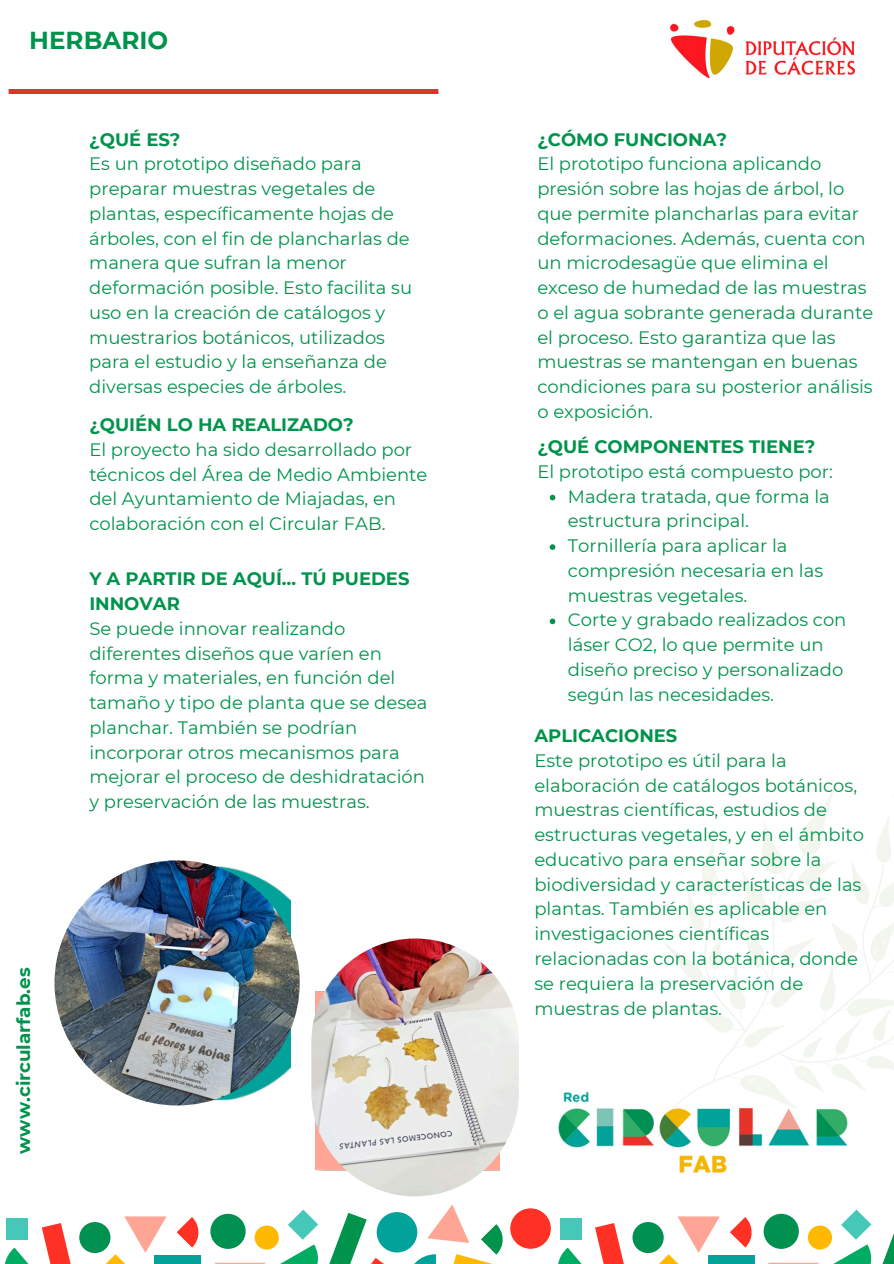
<style>
.page{position:relative;width:894px;height:1264px;background:#fff}
.page>*{position:absolute;margin:0;border:0;box-sizing:border-box;transform-origin:0 0}
.t1{font:700 24.6px "Montserrat";color:#00934c}
.t2{font:700 18.3px "Montserrat";color:#00934c}
.t3{font:18px/24.8px "Montserrat";color:#00934c}
.t4{font:700 18px "Montserrat";color:#00934c}
</style>
<div class="page">
<div style="left:8px;top:89px;width:431px;height:5px;background:#d33a2b"></div>
<img style="left:95px;top:866px;width:196px;height:234px">
<img style="left:558px;top:1091px;width:290px;height:82px">
<img style="left:670px;top:20px;width:183px;height:58px">
<svg style="left:177px;top:1217px;width:22px;height:30px"></svg>
<div style="left:7px;top:1217px;width:21px;height:22px;background:#46c8b8"></div>
<div style="left:79px;top:1221px;width:31px;height:31px;background:#00904f;border-radius:50%"></div>
<svg style="left:5px;top:1222px;width:66px;height:41px"></svg>
<div style="left:154px;top:1255px;width:47px;height:8px;background:#00a29a"></div>
<svg style="left:95px;top:1216px;width:71px;height:47px"></svg>
<div style="left:376px;top:1211px;width:41px;height:41px;background:#00a29a;border-radius:50%"></div>
<div style="left:210px;top:1213px;width:35px;height:35px;background:#00904f;border-radius:50%"></div>
<div style="left:254px;top:1225px;width:25px;height:24px;background:#ffb900;border-radius:50%"></div>
<svg style="left:273px;top:1209px;width:119px;height:54px"></svg>
<svg style="left:214px;top:1262px;width:52px;height:1px"></svg>
<svg style="left:406px;top:1204px;width:105px;height:59px"></svg>
<div style="left:510px;top:1208px;width:40px;height:40px;background:#ff3024;border-radius:50%"></div>
<svg style="left:730px;top:1217px;width:22px;height:30px"></svg>
<div style="left:560px;top:1217px;width:21px;height:22px;background:#46c8b8"></div>
<div style="left:632px;top:1221px;width:31px;height:31px;background:#00904f;border-radius:50%"></div>
<svg style="left:558px;top:1222px;width:66px;height:41px"></svg>
<div style="left:707px;top:1255px;width:47px;height:8px;background:#00a29a"></div>
<svg style="left:647px;top:1216px;width:72px;height:47px"></svg>
<div style="left:763px;top:1213px;width:35px;height:35px;background:#00904f;border-radius:50%"></div>
<div style="left:807px;top:1225px;width:24px;height:24px;background:#ffb900;border-radius:50%"></div>
<svg style="left:826px;top:1209px;width:67px;height:54px"></svg>
<svg style="left:768px;top:1262px;width:50px;height:1px"></svg>
<img style="left:54px;top:860px;width:245px;height:245px;border-radius:50%">
<img style="left:315px;top:991px;width:185px;height:179px">
<img style="left:311px;top:938px;width:207px;height:258px;border-radius:104px">
<svg style="left:657px;top:788px;width:236px;height:349px"></svg>
<svg style="left:850px;top:1004px;width:6px;height:4px"></svg>
<svg style="left:779px;top:999px;width:4px;height:3px"></svg>
<svg style="left:716px;top:1018px;width:15px;height:10px"></svg>
<svg style="left:704px;top:865px;width:12px;height:28px"></svg>
<svg style="left:757px;top:958px;width:4px;height:7px"></svg>
<svg style="left:754px;top:903px;width:5px;height:8px"></svg>
<svg style="left:767px;top:854px;width:11px;height:15px"></svg>
<svg style="left:802px;top:821px;width:19px;height:27px"></svg>
<svg style="left:872px;top:939px;width:14px;height:18px"></svg>
<svg style="left:862px;top:1006px;width:6px;height:4px"></svg>
<svg style="left:800px;top:1069px;width:7px;height:5px"></svg>
<svg style="left:746px;top:1078px;width:25px;height:14px"></svg>
<svg style="left:549px;top:495px;width:6px;height:5px"></svg>
<svg style="left:549px;top:544px;width:6px;height:6px"></svg>
<svg style="left:549px;top:618px;width:6px;height:6px"></svg>
<p class="t1" style="left:29px;top:25px;width:140px">HERBARIO</p>
<p class="t2" style="left:12px;top:1153px;width:188px;rotate:-90deg">www.circularfab.es</p>
<p class="t4" style="left:89px;top:128px;width:93px">¿QUÉ ES?</p>
<p class="t3" style="left:89px;top:151px;width:324px">Es un prototipo diseñado para preparar muestras vegetales de plantas, específicamente hojas de árboles, con el fin de plancharlas de manera que sufran la menor deformación posible. Esto facilita su uso en la creación de catálogos y muestrarios botánicos, utilizados para el estudio y la enseñanza de diversas especies de árboles.</p>
<p class="t4" style="left:537px;top:128px;width:191px">¿CÓMO FUNCIONA?</p>
<p class="t3" style="left:537px;top:151px;width:337px">El prototipo funciona aplicando presión sobre las hojas de árbol, lo que permite plancharlas para evitar deformaciones. Además, cuenta con un microdesagüe que elimina el exceso de humedad de las muestras o el agua sobrante generada durante el proceso. Esto garantiza que las muestras se mantengan en buenas condiciones para su posterior análisis o exposición.</p>
<p class="t4" style="left:89px;top:414px;width:266px">¿QUIÉN LO HA REALIZADO?</p>
<p class="t3" style="left:89px;top:437px;width:339px">El proyecto ha sido desarrollado por técnicos del Área de Medio Ambiente del Ayuntamiento de Miajadas, en colaboración con el Circular FAB.</p>
<p class="t4" style="left:537px;top:435px;width:279px">¿QUÉ COMPONENTES TIENE?</p>
<h2 class="t3" style="left:537px;top:459px;width:297px">El prototipo está compuesto por:</h2>
<p class="t3" style="left:567px;top:484px;width:263px">Madera tratada, que forma la estructura principal.</p>
<p class="t3" style="left:567px;top:533px;width:257px">Tornillería para aplicar la compresión necesaria en las muestras vegetales.</p>
<p class="t3" style="left:567px;top:607px;width:280px">Corte y grabado realizados con láser CO2, lo que permite un diseño preciso y personalizado según las necesidades.</p>
<p class="t4" style="left:89px;top:568px;width:321px">Y A PARTIR DE AQUÍ… TÚ PUEDES</p>
<p class="t4" style="left:89px;top:592px;width:92px">INNOVAR</p>
<p class="t3" style="left:89px;top:616px;width:339px">Se puede innovar realizando diferentes diseños que varíen en forma y materiales, en función del tamaño y tipo de planta que se desea planchar. También se podrían incorporar otros mecanismos para mejorar el proceso de deshidratación y preservación de las muestras.</p>
<p class="t4" style="left:534px;top:724px;width:144px">APLICACIONES</p>
<p class="t3" style="left:534px;top:748px;width:331px">Este prototipo es útil para la elaboración de catálogos botánicos, muestras científicas, estudios de estructuras vegetales, y en el ámbito educativo para enseñar sobre la biodiversidad y características de las plantas. También es aplicable en investigaciones científicas relacionadas con la botánica, donde se requiera la preservación de muestras de plantas.</p>
</div>
